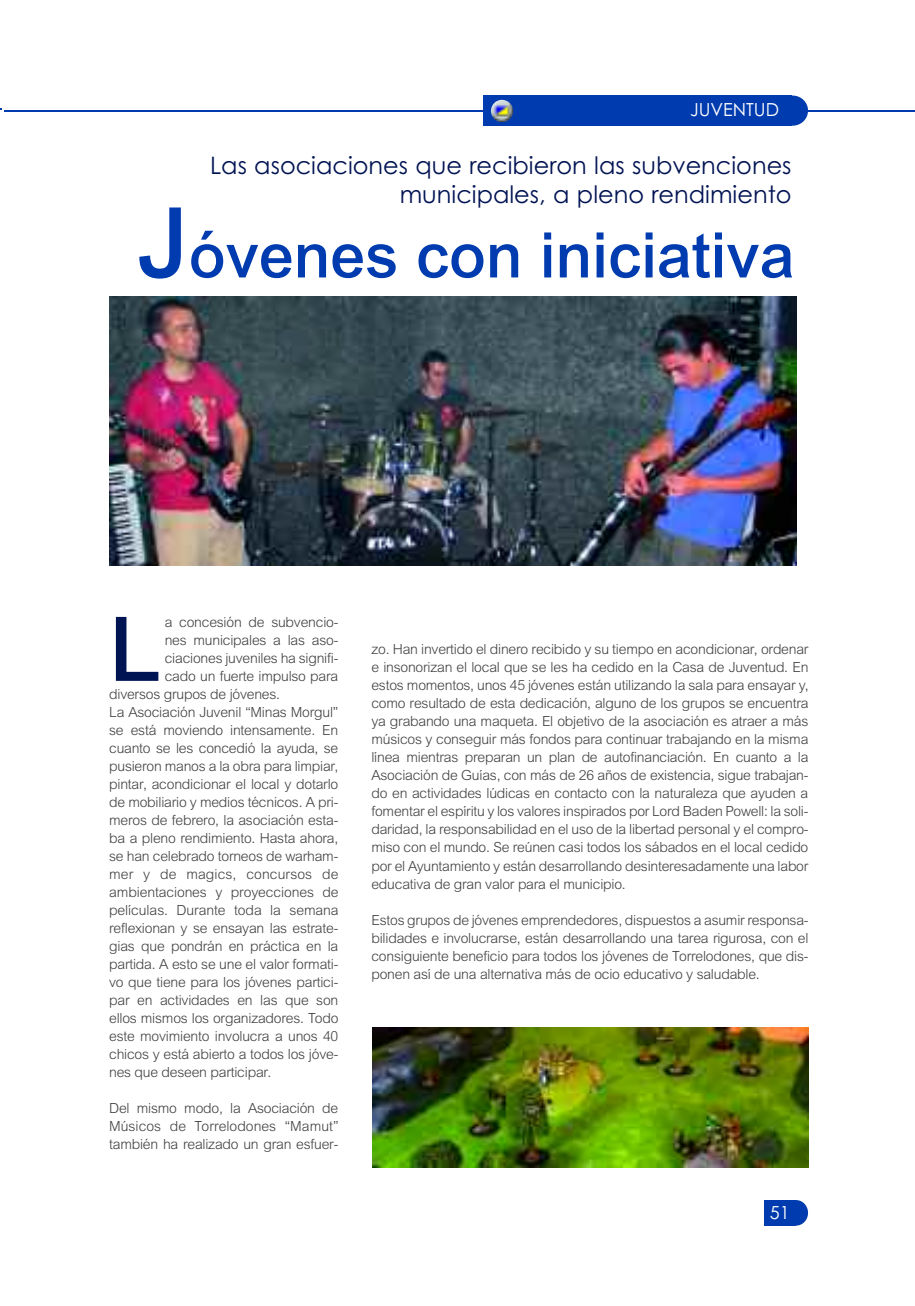
<style>
.page{position:relative;width:915px;height:1306px;background:#fff}
.page>*{position:absolute;margin:0;border:0;box-sizing:border-box;transform-origin:0 0}
.t1{font:96px "Arial Bld";color:#001353}
.t2{font:67.5px "Arial Bld";color:#003caf}
.t3{font:24px/28.8px "Century Gothic";color:#001353;text-align:right}
.t4{font:18px "Century Gothic";color:#fff}
.t5{font:15px/18px "Arial";letter-spacing:-.015em;color:#404040;text-align:justify}
.t6{font:15px "Arial";letter-spacing:.005em;color:#404040}
.s1{font-size:105px}
</style>
<div class="page">
<hr style="left:4px;top:110px;width:910px;height:1px;background:#003caf">
<div style="left:783px;top:1199px;width:24px;height:26px;background:#003caf;border-radius:50%"></div>
<div style="left:763px;top:1199px;width:32px;height:26px;background:#003caf"></div>
<div style="left:777px;top:96px;width:30px;height:30px;background:#003caf;border-radius:50%"></div>
<div style="left:483px;top:96px;width:308px;height:30px;background:#003caf"></div>
<img style="left:490px;top:100px;width:23px;height:22px">
<img style="left:109px;top:296px;width:687px;height:270px">
<img style="left:373px;top:1027px;width:435px;height:140px">
<p class="t4" style="left:690px;top:99px;width:90px">JUVENTUD</p>
<h3 class="t3" style="left:210px;top:152px;width:582px">Las asociaciones que recibieron las subvenciones municipales, a pleno rendimiento</h3>
<h2 class="t2" style="left:137px;top:232px;width:658px"><span class="s1">J</span>óvenes con iniciativa</h2>
<h1 class="t1" style="left:109px;top:617px;width:54px">L</h1>
<p class="t5" style="left:165px;top:614px;width:175px">a concesión de subvencio-</p>
<p class="t5" style="left:165px;top:632px;width:175px">nes municipales a las aso-</p>
<p class="t5" style="left:165px;top:650px;width:175px">ciaciones juveniles ha signifi-</p>
<p class="t5" style="left:165px;top:668px;width:175px">cado un fuerte impulso para</p>
<p class="t5" style="left:109px;top:686px;width:172px">diversos grupos de jóvenes.</p>
<p class="t5" style="left:109px;top:704px;width:230px">La Asociación Juvenil “Minas Morgul”</p>
<p class="t5" style="left:109px;top:722px;width:230px">se está moviendo intensamente. En</p>
<p class="t5" style="left:109px;top:740px;width:230px">cuanto se les concedió la ayuda, se</p>
<p class="t5" style="left:109px;top:758px;width:230px">pusieron manos a la obra para limpiar,</p>
<p class="t5" style="left:109px;top:776px;width:230px">pintar, acondicionar el local y dotarlo</p>
<p class="t5" style="left:109px;top:794px;width:231px">de mobiliario y medios técnicos. A pri-</p>
<p class="t5" style="left:109px;top:812px;width:230px">meros de febrero, la asociación esta-</p>
<p class="t5" style="left:109px;top:830px;width:230px">ba a pleno rendimiento. Hasta ahora,</p>
<p class="t5" style="left:109px;top:848px;width:230px">se han celebrado torneos de warham-</p>
<p class="t6" style="left:109px;top:869px;width:231px">mer y de magics, concursos de</p>
<p class="t5" style="left:109px;top:884px;width:231px">ambientaciones y proyecciones de</p>
<p class="t5" style="left:109px;top:902px;width:231px">películas. Durante toda la semana</p>
<p class="t5" style="left:109px;top:920px;width:231px">reflexionan y se ensayan las estrate-</p>
<p class="t5" style="left:109px;top:938px;width:230px">gias que pondrán en práctica en la</p>
<p class="t5" style="left:109px;top:956px;width:231px">partida. A esto se une el valor formati-</p>
<p class="t5" style="left:109px;top:974px;width:230px">vo que tiene para los jóvenes partici-</p>
<p class="t5" style="left:109px;top:992px;width:230px">par en actividades en las que son</p>
<p class="t5" style="left:109px;top:1010px;width:231px">ellos mismos los organizadores. Todo</p>
<p class="t5" style="left:109px;top:1028px;width:230px">este movimiento involucra a unos 40</p>
<p class="t5" style="left:109px;top:1046px;width:231px">chicos y está abierto a todos los jóve-</p>
<p class="t5" style="left:109px;top:1064px;width:164px">nes que deseen participar.</p>
<p class="t5" style="left:109px;top:1100px;width:231px">Del mismo modo, la Asociación de Músicos de Torrelodones “Mamut” también ha realizado un gran esfuer-</p>
<p class="t5" style="left:371px;top:641px;width:438px">zo. Han invertido el dinero recibido y su tiempo en acondicionar, ordenar e insonorizan el local que se les ha cedido en la Casa de Juventud. En estos momentos, unos 45 jóvenes están utilizando la sala para ensayar y, como resultado de esta dedicación, alguno de los grupos se encuentra ya grabando una maqueta. El objetivo de la asociación es atraer a más músicos y conseguir más fondos para continuar trabajando en la misma línea mientras preparan un plan de autofinanciación. En cuanto a la Asociación de Guías, con más de 26 años de existencia, sigue trabajan&shy;do en actividades lúdicas en contacto con la naturaleza que ayuden a fomentar el espíritu y los valores inspirados por Lord Baden Powell: la soli&shy;daridad, la responsabilidad en el uso de la libertad personal y el compro&shy;miso con el mundo. Se reúnen casi todos los sábados en el local cedido por el Ayuntamiento y están desarrollando desinteresadamente una labor educativa de gran valor para el municipio.</p>
<p class="t5" style="left:371px;top:911px;width:438px">Estos grupos de jóvenes emprendedores, dispuestos a asumir responsa&shy;bilidades e involucrarse, están desarrollando una tarea rigurosa, con el consiguiente beneficio para todos los jóvenes de Torrelodones, que dis&shy;ponen así de una alternativa más de ocio educativo y saludable.</p>
<p class="t4" style="left:769px;top:1202px;width:21px">51</p>
</div>
